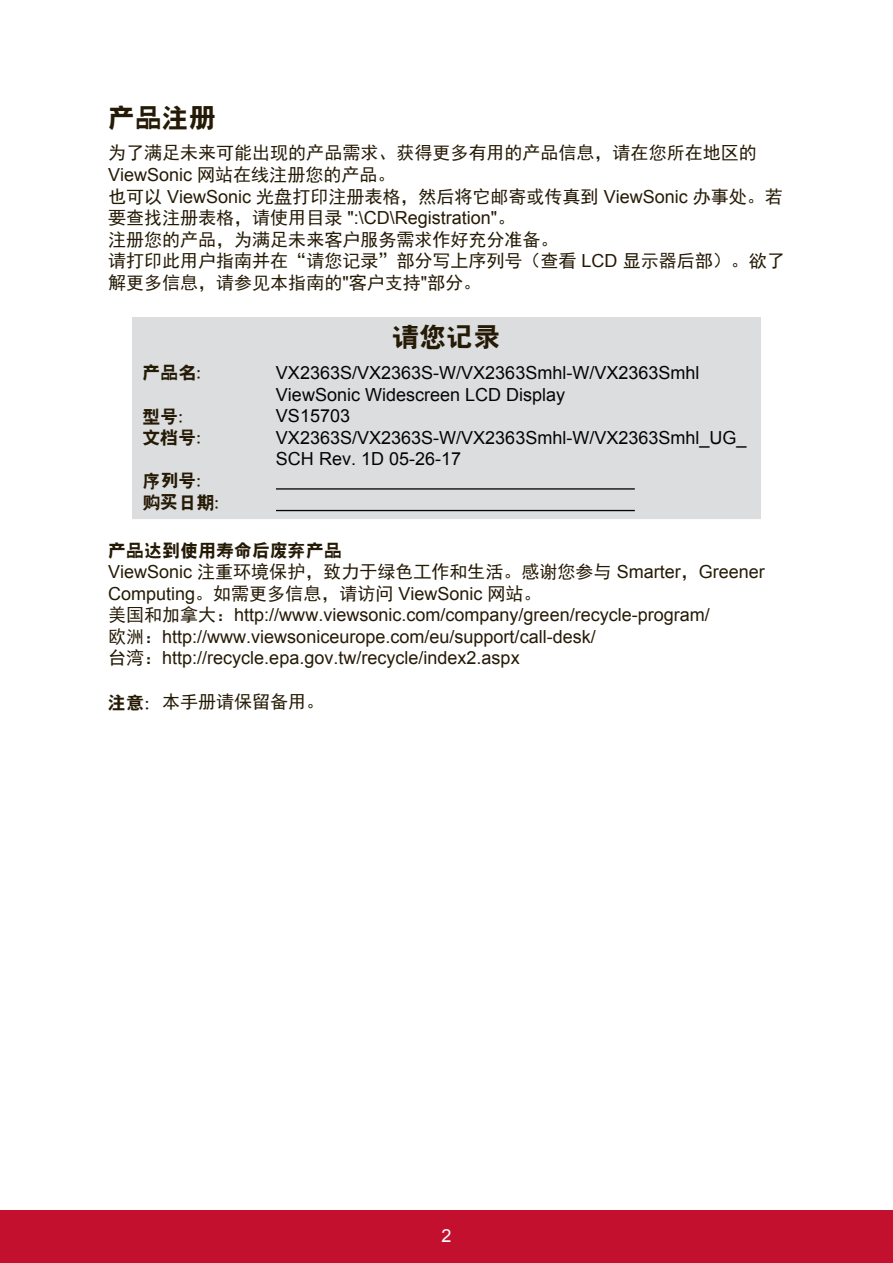
<style>
.page{position:relative;width:893px;height:1263px;background:#fff}
.page>*{position:absolute;margin:0;border:0;box-sizing:border-box;transform-origin:0 0}
.t1{font:27px "RS Cu Hei";color:#251a05}
.t2{font:18px/21.6px "Sim Hei";color:#251a05}
.t3{font:18px/21.6px "Arial";color:#251a05}
.t4{font:18px/21.6px "Arial";color:#040503}
.t5{font:18px/21.6px "RS Cu Hei";color:#251a05}
.t6{font:18px "Arial";color:#fff}
.s1{font-family:"Arial"}
.s2{font-family:"Sim Hei"}
.s3{font-family:"RS Cu Hei"}
</style>
<div class="page">
<div style="left:0;top:1210px;width:892px;height:53px;background:#c3102f"></div>
<div style="left:132px;top:317px;width:628px;height:38px;background:#dcdddf"></div>
<div style="left:132px;top:355px;width:628px;height:164px;background:#dcdddf"></div>
<hr style="left:276px;top:488px;width:358px;height:1px;background:#040503">
<hr style="left:276px;top:510px;width:358px;height:1px;background:#040503">
<h1 class="t1" style="left:108px;top:104px;width:109px">产品注册</h1>
<p class="t2" style="left:108px;top:142px;width:676px">为了满足未来可能出现的产品需求、获得更多有用的产品信息，请在您所在地区的<br><span class="s1">ViewSonic</span> 网站在线注册您的产品。<br>也可以 <span class="s1">ViewSonic</span> 光盘打印注册表格，然后将它邮寄或传真到 <span class="s1">ViewSonic</span> 办事处。若</p>
<p class="t3" style="left:108px;top:207px;width:408px"><span class="s2">要查找注册表格，请使用目录</span> ":\CD\Registration"<span class="s2">。</span></p>
<p class="t2" style="left:108px;top:229px;width:678px">注册您的产品，为满足未来客户服务需求作好充分准备。<br>请打印此用户指南并在“请您记录”部分写上序列号（查看 <span class="s1">LCD</span> 显示器后部）。欲了解更多信息，请参见本指南的<span class="s1">"</span>客户支持<span class="s1">"</span>部分。</p>
<h1 class="t1" style="left:392px;top:323px;width:109px">请您记录</h1>
<p class="t5" style="left:142px;top:362px;width:64px">产品名:</p>
<p class="t5" style="left:142px;top:405px;width:64px">型号:文档号:</p>
<p class="t5" style="left:142px;top:470px;width:82px">序列号:购买日期:</p>
<p class="t4" style="left:276px;top:362px;width:472px">VX2363S/VX2363S-W/VX2363Smhl-W/VX2363Smhl<br>ViewSonic Widescreen LCD Display<br>VS15703<br>VX2363S/VX2363S-W/VX2363Smhl-W/VX2363Smhl_UG_<br>SCH Rev. 1D 05-26-17</p>
<p class="t5" style="left:108px;top:540px;width:235px">产品达到使用寿命后废弃产品</p>
<p class="t2" style="left:108px;top:561px;width:658px"><span class="s1">ViewSonic</span> 注重环境保护，致力于绿色工作和生活。感谢您参与 <span class="s1">Smarter</span>，<span class="s1">Greener</span></p>
<p class="t3" style="left:108px;top:582px;width:603px">Computing<span class="s2">。如需更多信息，请访问</span> ViewSonic <span class="s2">网站。<br>美国和加拿大：</span>http://www.viewsonic.com/company/green/recycle-program/<span class="s2">欧洲：</span>http://www.viewsoniceurope.com/eu/support/call-desk/<br><span class="s2">台湾：</span>http://recycle.epa.gov.tw/recycle/index2.aspx</p>
<p class="t2" style="left:108px;top:690px;width:217px"><span class="s3">注意：</span>本手册请保留备用。</p>
<p class="t6" style="left:441px;top:1223px;width:12px">2</p>
</div>
